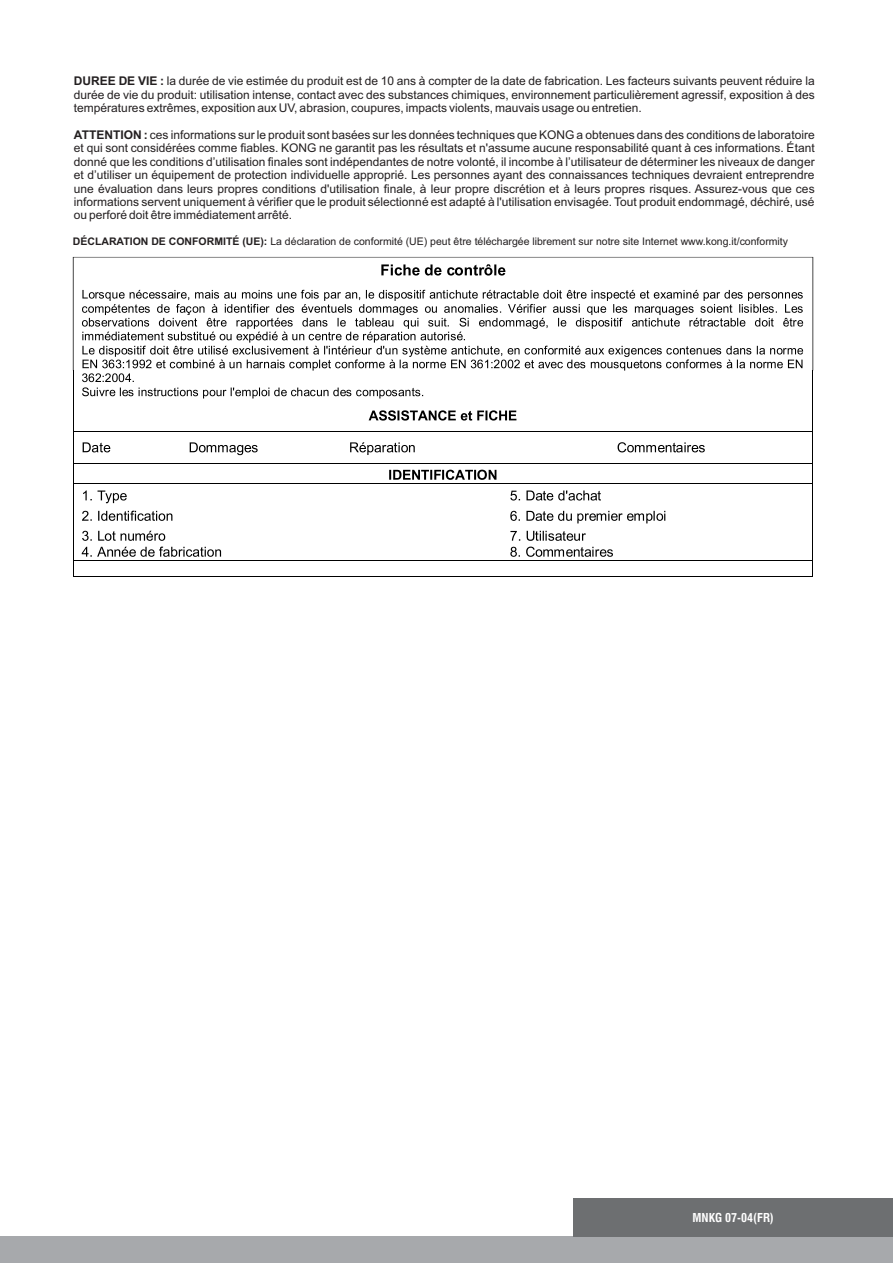
<style>
.page{position:relative;width:893px;height:1263px;background:#fff}
.page>*{position:absolute;margin:0;border:0;box-sizing:border-box;transform-origin:0 0}
.t1{font:12px/13.4px "Arial";color:#231f20;text-align:justify}
.t2{font:700 condensed 12px "Swiss 721 BT";color:#fff}
.t3{font:10.5px "Arial";color:#231f20}
.s1{font-weight:700}
</style>
<div class="page">
<svg style="left:82px;top:370px;width:544px;height:28px"></svg>
<svg style="left:73px;top:257px;width:740px;height:113px"></svg>
<svg style="left:369px;top:410px;width:147px;height:11px"></svg>
<svg style="left:73px;top:370px;width:1px;height:16px"></svg>
<svg style="left:812px;top:370px;width:1px;height:16px"></svg>
<svg style="left:83px;top:442px;width:27px;height:10px"></svg>
<svg style="left:190px;top:442px;width:68px;height:13px"></svg>
<svg style="left:350px;top:442px;width:65px;height:13px"></svg>
<svg style="left:618px;top:442px;width:87px;height:10px"></svg>
<hr style="left:74px;top:431px;width:738px;height:1px;background:#000">
<hr style="left:74px;top:463px;width:738px;height:1px;background:#000">
<hr style="left:73px;top:386px;width:1px;height:81px;background:#000">
<hr style="left:812px;top:386px;width:1px;height:81px;background:#000">
<svg style="left:389px;top:470px;width:107px;height:10px"></svg>
<svg style="left:83px;top:490px;width:44px;height:13px"></svg>
<svg style="left:510px;top:490px;width:91px;height:10px"></svg>
<svg style="left:82px;top:511px;width:90px;height:10px"></svg>
<svg style="left:510px;top:511px;width:155px;height:12px"></svg>
<svg style="left:82px;top:531px;width:83px;height:10px"></svg>
<svg style="left:510px;top:531px;width:76px;height:10px"></svg>
<svg style="left:82px;top:547px;width:139px;height:10px"></svg>
<svg style="left:510px;top:547px;width:103px;height:10px"></svg>
<svg style="left:73px;top:467px;width:1px;height:17px"></svg>
<hr style="left:74px;top:483px;width:738px;height:1px;background:#000">
<svg style="left:812px;top:467px;width:1px;height:17px"></svg>
<hr style="left:73px;top:484px;width:1px;height:76px;background:#000">
<hr style="left:812px;top:484px;width:1px;height:76px;background:#000">
<hr style="left:74px;top:560px;width:738px;height:1px;background:#000">
<svg style="left:73px;top:560px;width:1px;height:17px"></svg>
<hr style="left:74px;top:576px;width:738px;height:1px;background:#000">
<svg style="left:812px;top:560px;width:1px;height:17px"></svg>
<div style="left:1px;top:1236px;width:892px;height:27px;background:#a7a9ac"></div>
<div style="left:574px;top:1198px;width:319px;height:38px;background:#6d6f71"></div>
<p class="t1" style="left:74px;top:76px;width:742px"><span class="s1">DUREE DE VIE :</span> la durée de vie estimée du produit est de 10 ans à compter de la date de fabrication. Les facteurs suivants peuvent réduire la durée de vie du produit: utilisation intense, contact avec des substances chimiques, environnement particulièrement agressif, exposition à des températures extrêmes, exposition aux UV, abrasion, coupures, impacts violents, mauvais usage ou entretien.</p>
<p class="t1" style="left:74px;top:129px;width:742px"><span class="s1">ATTENTION :</span> ces informations sur le produit sont basées sur les données techniques que KONG a obtenues dans des conditions de laboratoire et qui sont considérées comme fiables. KONG ne garantit pas les résultats et n'assume aucune responsabilité quant à ces informations. Étant donné que les conditions d’utilisation finales sont indépendantes de notre volonté, il incombe à l’utilisateur de déterminer les niveaux de danger et d’utiliser un équipement de protection individuelle approprié. Les personnes ayant des connaissances techniques devraient entreprendre une évaluation dans leurs propres conditions d'utilisation finale, à leur propre discrétion et à leurs propres risques. Assurez-vous que ces informations servent uniquement à vérifier que le produit sélectionné est adapté à l'utilisation envisagée. Tout produit endommagé, déchiré, usé ou perforé doit être immédiatement arrêté.</p>
<p class="t3" style="left:73px;top:238px;width:717px"><span class="s1">DÉCLARATION DE CONFORMITÉ (UE):</span> La déclaration de conformité (UE) peut être téléchargée librement sur notre site Internet www.kong.it/conformity</p>
<p class="t2" style="left:692px;top:1212px;width:83px">MNKG 07-04(FR)</p>
</div>
